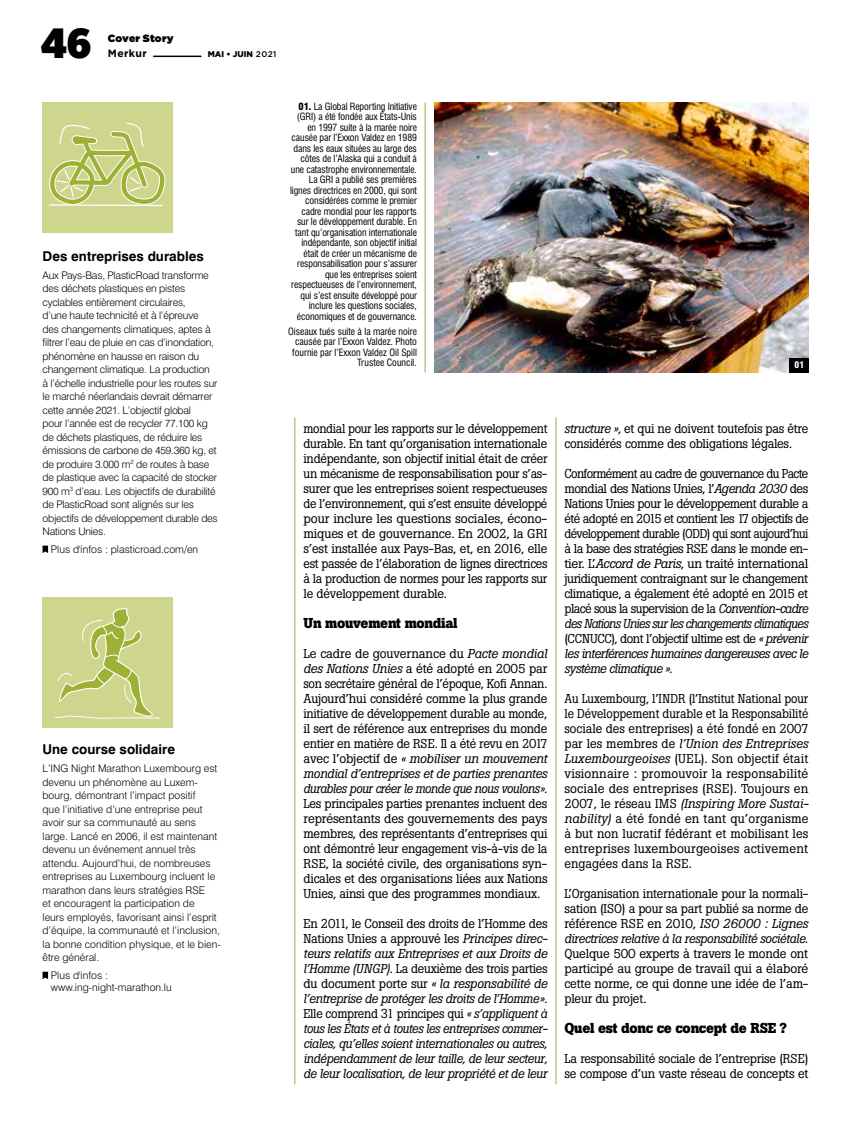
<style>
.page{position:relative;width:851px;height:1127px;background:#fff}
.page>*{position:absolute;margin:0;border:0;box-sizing:border-box;transform-origin:0 0}
.t1{font:900 42px "Gotham Narrow";color:#000}
.t2{font:700 14.25px "Boton Pro";letter-spacing:-.02em;color:#000}
.t3{font:700 13.5px "Swiss 721 BT";color:#000}
.t4{font:12.75px/15px "Boton";letter-spacing:-.02em;color:#000;text-align:justify}
.t5{font:italic 12.75px/15px "Boton";letter-spacing:-.025em;color:#000;text-align:justify}
.t6{font:12.75px/15px "Boton";letter-spacing:-.02em;color:#000;text-align:justify;scale:.96 1}
.t7{font:300 10.5px/13.5px "Swiss 721 BT";letter-spacing:-.02em;color:#000}
.t8{font:300 10.5px/13.5px "Swiss 721 BT";color:#000}
.t9{font:10.5px "Gotham Ultra";letter-spacing:.02em;color:#000}
.t10{font:700 10.5px "Gotham";letter-spacing:.035em;color:#000}
.t11{font:condensed 9.75px/10.5px "Swiss 721 BT";letter-spacing:-.01em;color:#000;text-align:right}
.t12{font:900 condensed 9px "Swiss 721 BT";color:#fff}
.t13{font:900 8.25px "Gotham";color:#000}
.s1{font-weight:500}
.s2{font-weight:900}
.s3{font-style:italic}
.s4{font-style:normal}
</style>
<div class="page">
<hr style="left:153px;top:56px;width:48px;height:1px;background:#000">
<hr style="left:294px;top:418px;width:1px;height:666px;background:#9eb134">
<hr style="left:555px;top:418px;width:1px;height:666px;background:#9eb134">
<hr style="left:424px;top:102px;width:1px;height:271px;background:#9eb134">
<svg style="left:43px;top:972px;width:5px;height:7px"></svg>
<svg style="left:43px;top:546px;width:5px;height:7px"></svg>
<img style="left:434px;top:103px;width:374px;height:270px">
<div style="left:789px;top:358px;width:19px;height:14px;background:#000"></div>
<div style="left:43px;top:102px;width:130px;height:131px;background:#ced58c"></div>
<svg style="left:49px;top:122px;width:117px;height:85px"></svg>
<div style="left:43px;top:598px;width:130px;height:130px;background:#ced58c"></div>
<svg style="left:55px;top:608px;width:105px;height:111px"></svg>
<h1 class="t1" style="left:41px;top:14px;width:52px">46</h1>
<p class="t9" style="left:108px;top:33px;width:67px">Cover Story</p>
<p class="t10" style="left:108px;top:48px;width:40px">Merkur</p>
<p class="t13" style="left:208px;top:50px;width:70px">MAI • JUIN <span class="s1">2021</span></p>
<p class="t3" style="left:43px;top:248px;width:163px">Des entreprises durables</p>
<p class="t7" style="left:43px;top:268px;width:177px">Aux Pays-Bas, PlasticRoad transforme des déchets plastiques en pistes cyclables entièrement circulaires,<br>d’une haute technicité et à l’épreuve<br>des changements climatiques, aptes à filtrer l’eau de pluie en cas d’inondation, phénomène en hausse en raison du changement climatique. La production à l’échelle industrielle pour les routes sur le marché néerlandais devrait démarrer cette année 2021. L’objectif global<br>pour l’année est de recycler 77.100 kg de déchets plastiques, de réduire les émissions de carbone de 459.360 kg, et de produire 3.000 m<sup>2</sup> de routes à base de plastique avec la capacité de stocker 900 m<sup>3</sup> d’eau. Les objectifs de durabilité de PlasticRoad sont alignés sur les objectifs de développement durable des Nations Unies.</p>
<p class="t8" style="left:51px;top:542px;width:149px">Plus d'infos : plasticroad.com/en</p>
<p class="t3" style="left:43px;top:741px;width:134px">Une course solidaire</p>
<p class="t8" style="left:43px;top:761px;width:180px">L’ING Night Marathon Luxembourg est devenu un phénomène au Luxem&shy;bourg, démontrant l’impact positif<br>que l’initiative d’une entreprise peut avoir sur sa communauté au sens large. Lancé en 2006, il est maintenant devenu un événement annuel très attendu. Aujourd’hui, de nombreuses entreprises au Luxembourg incluent le marathon dans leurs stratégies RSE<br>et encouragent la participation de<br>leurs employés, favorisant ainsi l’esprit d’équipe, la communauté et l’inclusion, la bonne condition physique, et le bien&shy;être général.</p>
<p class="t8" style="left:51px;top:969px;width:122px;line-height:11.7px">Plus d'infos : www.ing-night-marathon.lu</p>
<p class="t11" style="left:290px;top:101px;width:128px"><span class="s2">01.</span> La Global Reporting Initiative (GRI) a été fondée aux États-Unis en 1997 suite à la marée noire causée par l’Exxon Valdez en 1989 dans les eaux situées au large des côtes de l’Alaska qui a conduit à une catastrophe environnementale.<br>La GRI a publié ses premières lignes directrices en 2000, qui sont considérées comme le premier cadre mondial pour les rapports sur le développement durable. En tant qu’organisation internationale indépendante, son objectif initial était de créer un mécanisme de responsabilisation pour s’assurer que les entreprises soient respectueuses de l’environnement, qui s’est ensuite développé pour inclure les questions sociales, économiques et de gouvernance.</p>
<p class="t11" style="left:288px;top:326px;width:130px">Oiseaux tués suite à la marée noire causée par l’Exxon Valdez. Photo fournie par l’Exxon Valdez Oil Spill<br>Trustee Council.</p>
<p class="t12" style="left:794px;top:359px;width:11px">01</p>
<p class="t4" style="left:303px;top:421px;width:245px">mondial pour les rapports sur le développement durable. En tant qu’organisation internationale indépendante, son objectif initial était de créer un mécanisme de responsabilisation pour s’as&shy;surer que les entreprises soient respectueuses de l’environnement, qui s’est ensuite développé pour inclure les questions sociales, écono&shy;miques et de gouvernance. En 2002, la GRI s’est installée aux Pays-Bas, et, en 2016, elle est passée de l’élaboration de lignes directrices à la production de normes pour les rapports sur le développement durable.</p>
<p class="t2" style="left:303px;top:613px;width:155px">Un mouvement mondial</p>
<p class="t4" style="left:303px;top:646px;width:245px">Le cadre de gouvernance du <span class="s3">Pacte mondial des Nations Unies</span> a été adopté en 2005 par son secrétaire général de l’époque, Kofi Annan.<br>Aujourd’hui considéré comme la plus grande initiative de développement durable au monde, il sert de référence aux entreprises du monde entier en matière de RSE. Il a été revu en 2017 avec l’objectif de <span class="s3">« mobiliser un mouvement mondial d’entreprises et de parties prenantes durables pour créer le monde que nous voulons».</span></p>
<p class="t4" style="left:303px;top:796px;width:245px">Les principales parties prenantes incluent des représentants des gouvernements des pays membres, des représentants d’entreprises qui ont démontré leur engagement vis-à-vis de la RSE, la société civile, des organisations syn&shy;dicales et des organisations liées aux Nations Unies, ainsi que des programmes mondiaux.</p>
<p class="t5" style="left:303px;top:916px;width:246px"><span class="s4">En 2011, le Conseil des droits de l’Homme des Nations Unies a approuvé les</span> Principes direc&shy;teurs relatifs aux Entreprises et aux Droits de l’Homme (UNGP)<span class="s4">. La deuxième des trois parties du document porte sur</span> « la responsabilité de l’entreprise de protéger les droits de l’Homme».<br><span class="s4">Elle comprend 31 principes qui</span> « s’appliquent à tous les États et à toutes les entreprises commer&shy;ciales, qu’elles soient internationales ou autres, indépendamment de leur taille, de leur secteur, de leur localisation, de leur propriété et de leur</p>
<p class="t4" style="left:564px;top:421px;width:245px"><span class="s3">structure »,</span> et qui ne doivent toutefois pas être considérés comme des obligations légales.</p>
<p class="t4" style="left:564px;top:466px;width:245px">Conformément au cadre de gouvernance du Pacte mondial des Nations Unies, l’<span class="s3">Agenda 2030</span> des Nations Unies pour le développement durable a été adopté en 2015 et contient les 17 objectifs de développement durable (ODD) qui sont aujourd’hui à la base des stratégies RSE dans le monde en&shy;tier. L’<span class="s3">Accord de Paris</span>, un traité international juridiquement contraignant sur le changement climatique, a également été adopté en 2015 et placé sous la supervision de la <span class="s3">Convention-cadre des Nations Unies sur les changements climatiques </span>(CCNUCC), dont l’objectif ultime est de <span class="s3">« prévenir les interférences humaines dangereuses avec le système climatique ».</span></p>
<p class="t6" style="left:564px;top:691px;width:256px">Au Luxembourg, l’INDR (l’Institut National pour le Développement durable et la Responsabilité sociale des entreprises) a été fondé en 2007 par les membres de <span class="s3">l’Union des Entreprises Luxembourgeoises</span> (UEL). Son objectif était visionnaire : promouvoir la responsabilité sociale des entreprises (RSE). Toujours en 2007, le réseau IMS <span class="s3">(Inspiring More Sustai&shy;nability)</span> a été fondé en tant qu’organisme à but non lucratif fédérant et mobilisant les entreprises luxembourgeoises activement engagées dans la RSE.</p>
<p class="t4" style="left:564px;top:886px;width:245px">L’Organisation internationale pour la normali&shy;sation (ISO) a pour sa part publié sa norme de référence RSE en 2010, <span class="s3">ISO 26000 : Lignes directrices relative à la responsabilité sociétale.</span></p>
<p class="t4" style="left:564px;top:946px;width:245px">Quelque 500 experts à travers le monde ont participé au groupe de travail qui a élaboré cette norme, ce qui donne une idée de l’am&shy;pleur du projet.</p>
<p class="t2" style="left:564px;top:1018px;width:224px">Quel est donc ce concept de RSE ?</p>
<p class="t4" style="left:564px;top:1051px;width:245px">La responsabilité sociale de l’entreprise (RSE) se compose d’un vaste réseau de concepts et</p>
</div>
